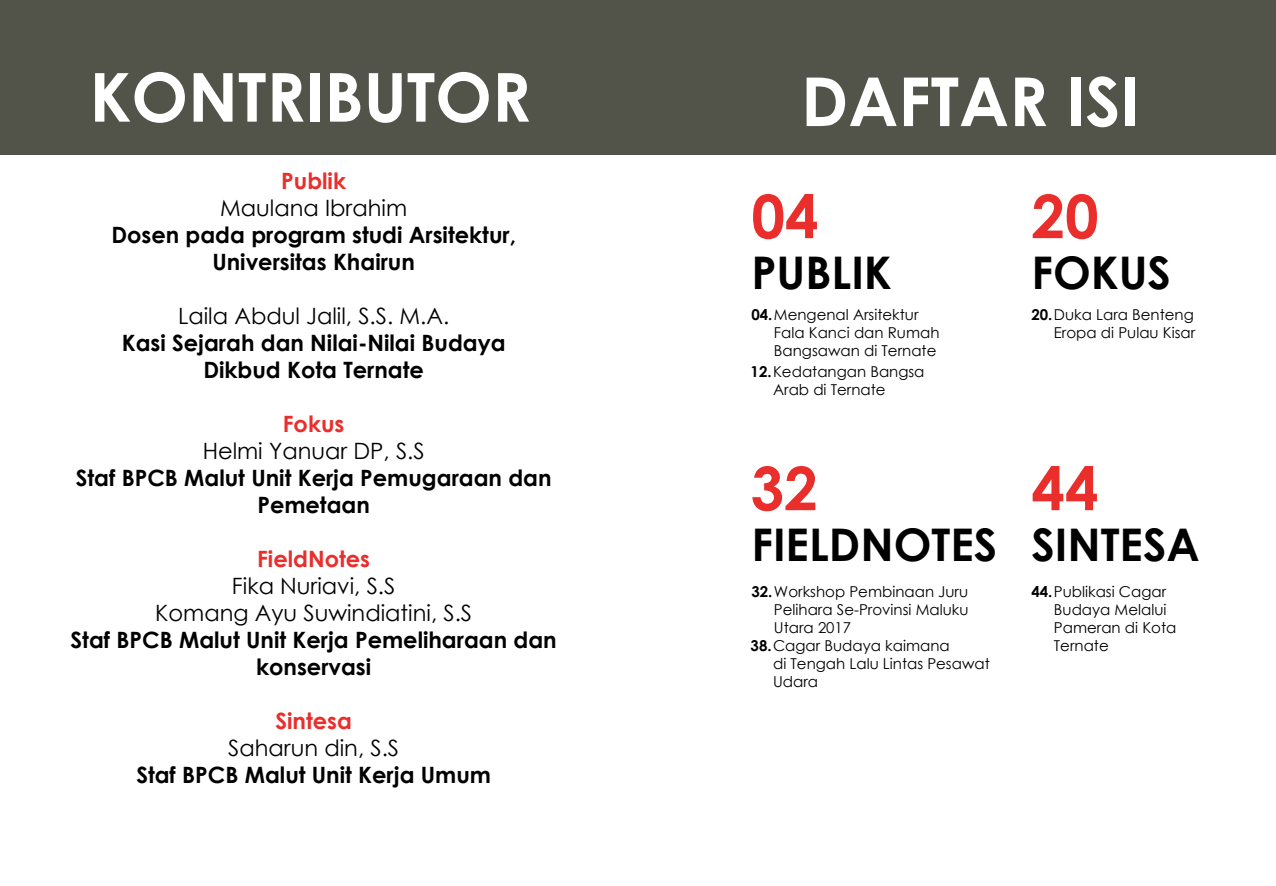
<style>
.page{position:relative;width:1276px;height:886px;background:#fff}
.page>*{position:absolute;margin:0;border:0;box-sizing:border-box;transform-origin:0 0}
.t1{font:700 67.5px "Century Gothic";color:#fff}
.t2{font:700 60px "Century Gothic";color:#e92e2c}
.t3{font:700 45px "Century Gothic";color:#000}
.t4{font:700 22.5px/27px "Century Gothic";color:#000;text-align:center}
.t5{font:22.5px/27px "Century Gothic";color:#000;text-align:center}
.t6{font:700 22.5px "Century Gothic";color:#e92e2c}
.t7{font:15px/18px "Century Gothic";color:#000}
.s1{font-weight:700}
</style>
<div class="page">
<div style="left:0;top:0;width:1276px;height:154px;background:#535449"></div>
<h1 class="t1" style="left:89px;top:46px;width:443px">KONTRIBUTOR</h1>
<h3 class="t6" style="left:281px;top:163px;width:66px">Publik</h3>
<h3 class="t5" style="left:220px;top:194px;width:188px">Maulana Ibrahim</h3>
<h3 class="t4" style="left:111px;top:220px;width:406px">Dosen pada program studi Arsitektur,<br>Universitas Khairun</h3>
<h3 class="t5" style="left:178px;top:302px;width:273px">Laila Abdul Jalil, S.S. M.A.</h3>
<h3 class="t4" style="left:122px;top:328px;width:385px">Kasi Sejarah dan Nilai-Nilai Budaya<br>Dikbud Kota Ternate</h3>
<h3 class="t6" style="left:283px;top:406px;width:63px">Fokus</h3>
<h3 class="t5" style="left:203px;top:437px;width:223px">Helmi Yanuar DP, S.S</h3>
<h3 class="t4" style="left:76px;top:463px;width:477px">Staf BPCB Malut Unit Kerja Pemugaraan dan<br>Pemetaan</h3>
<h3 class="t6" style="left:257px;top:541px;width:114px">FieldNotes</h3>
<h3 class="t5" style="left:155px;top:572px;width:318px">Fika Nuriavi, S.S<br>Komang Ayu Suwindiatini, S.S</h3>
<h3 class="t4" style="left:71px;top:625px;width:488px">Staf BPCB Malut Unit Kerja Pemeliharaan dan konservasi</h3>
<h3 class="t6" style="left:275px;top:703px;width:78px">Sintesa</h3>
<h3 class="t5" style="left:228px;top:734px;width:172px">Saharun din, S.S</h3>
<h3 class="t4" style="left:136px;top:760px;width:356px">Staf BPCB Malut Unit Kerja Umum</h3>
<h1 class="t1" style="left:801px;top:50px;width:340px">DAFTAR ISI</h1>
<h2 class="t2" style="left:751px;top:171px;width:69px">04</h2>
<h2 class="t2" style="left:1031px;top:171px;width:69px">20</h2>
<h3 class="t3" style="left:751px;top:238px;width:142px">PUBLIK</h3>
<p class="t7" style="left:774px;top:305px;width:167px;text-indent:-22px"><span class="s1">04.</span>Mengenal Arsitektur<br>Fala Kanci dan Rumah<br>Bangsawan di Ternate</p>
<p class="t7" style="left:773px;top:362px;width:153px;text-indent:-22px"><span class="s1">12.</span>Kedatangan Bangsa<br>Arab di Ternate</p>
<h3 class="t3" style="left:1031px;top:238px;width:141px">FOKUS</h3>
<p class="t7" style="left:1031px;top:305px;width:165px;text-align:right"><span class="s1">20.</span>Duka Lara Benteng<br>Eropa di Pulau Kisar</p>
<h2 class="t2" style="left:750px;top:443px;width:69px">32</h2>
<h2 class="t2" style="left:1031px;top:443px;width:69px">44</h2>
<h3 class="t3" style="left:751px;top:510px;width:247px">FIELDNOTES</h3>
<p class="t7" style="left:751px;top:583px;width:218px"><span class="s1">32.</span>Workshop Pembinaan Juru</p>
<p class="t7" style="left:774px;top:601px;width:196px">Pelihara Se-Provinsi Maluku</p>
<p class="t7" style="left:774px;top:619px;width:79px">Utara 2017</p>
<p class="t7" style="left:750px;top:637px;width:201px"><span class="s1">38.</span>Cagar Budaya kaimana</p>
<p class="t7" style="left:773px;top:655px;width:218px">di Tengah Lalu Lintas Pesawat</p>
<p class="t7" style="left:773px;top:673px;width:47px">Udara</p>
<h3 class="t3" style="left:1031px;top:510px;width:170px">SINTESA</h3>
<p class="t7" style="left:1054px;top:583px;width:124px;text-indent:-22px"><span class="s1">44.</span>Publikasi Cagar<br>Budaya Melalui<br>Pameran di Kota<br>Ternate</p>
</div>
